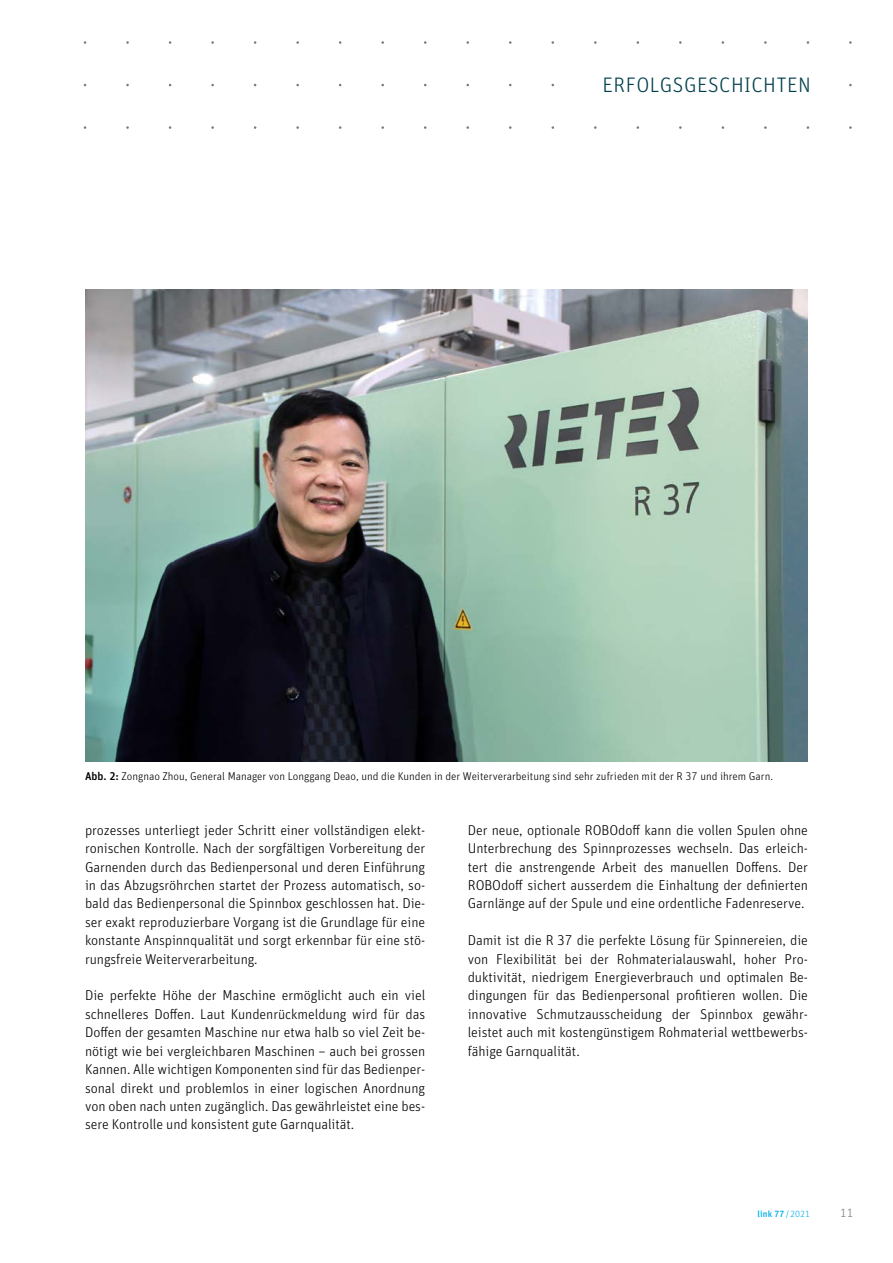
<style>
.page{position:relative;width:893px;height:1263px;background:#fff}
.page>*{position:absolute;margin:0;border:0;box-sizing:border-box;transform-origin:0 0}
.t1{font:300 21px "Unit Pro";letter-spacing:.02em;color:#00404c}
.t2{font:300 14.25px/18.5px "Unit Pro";letter-spacing:-.005em;color:#000;text-align:justify}
.t3{font:300 12px "Unit Pro";color:#7c7b7b}
.t4{font:300 11.25px "Unit Pro";color:#000}
.t5{font:500 9px "Unit Pro";letter-spacing:.01em;color:#00b0e9}
.s1{font-weight:500}
.s2{font-weight:300}
</style>
<div class="page">
<img style="left:85px;top:289px;width:723px;height:472px">
<h1 class="t1" style="left:603px;top:70px;width:210px">ERFOLGSGESCHICHTEN</h1>
<p class="t4" style="left:85px;top:768px;width:689px"><span class="s1">Abb. 2:</span> Zongnao Zhou, General Manager von Longgang Deao, und die Kunden in der Weiterverarbeitung sind sehr zufrieden mit der R 37 und ihrem Garn.</p>
<p class="t2" style="left:85px;top:820px;width:342px">prozesses unterliegt jeder Schritt einer vollständigen elekt&shy;ronischen Kontrolle. Nach der sorgfältigen Vorbereitung der Garnenden durch das Bedienpersonal und deren Einführung in das Abzugsröhrchen startet der Prozess automatisch, so&shy;bald das Bedienpersonal die Spinnbox geschlossen hat. Die&shy;ser exakt reproduzierbare Vorgang ist die Grundlage für eine konstante Anspinnqualität und sorgt erkennbar für eine stö&shy;rungsfreie Weiterverarbeitung.</p>
<p class="t2" style="left:85px;top:986px;width:342px">Die perfekte Höhe der Maschine ermöglicht auch ein viel schnelleres Doffen. Laut Kundenrückmeldung wird für das Doffen der gesamten Maschine nur etwa halb so viel Zeit be&shy;nötigt wie bei vergleichbaren Maschinen – auch bei grossen Kannen. Alle wichtigen Komponenten sind für das Bedienper&shy;sonal direkt und problemlos in einer logischen Anordnung von oben nach unten zugänglich. Das gewährleistet eine bes&shy;sere Kontrolle und konsistent gute Garnqualität.</p>
<p class="t2" style="left:468px;top:820px;width:342px">Der neue, optionale ROBOdoff kann die vollen Spulen ohne Unterbrechung des Spinnprozesses wechseln. Das erleich&shy;tert die anstrengende Arbeit des manuellen Doffens. Der ROBOdoff sichert ausserdem die Einhaltung der definierten Garnlänge auf der Spule und eine ordentliche Fadenreserve.</p>
<p class="t2" style="left:468px;top:930px;width:342px">Damit ist die R 37 die perfekte Lösung für Spinnereien, die von Flexibilität bei der Rohmaterialauswahl, hoher Pro&shy;duktivität, niedrigem Energieverbrauch und optimalen Be&shy;dingungen für das Bedienpersonal profitieren wollen. Die innovative Schmutzausscheidung der Spinnbox gewähr&shy;leistet auch mit kostengünstigem Rohmaterial wettbewerbs&shy;fähige Garnqualität.</p>
<p class="t5" style="left:758px;top:1207px;width:54px">link 77 <span class="s2">/2021</span></p>
<p class="t3" style="left:840px;top:1205px;width:15px">11</p>
</div>
